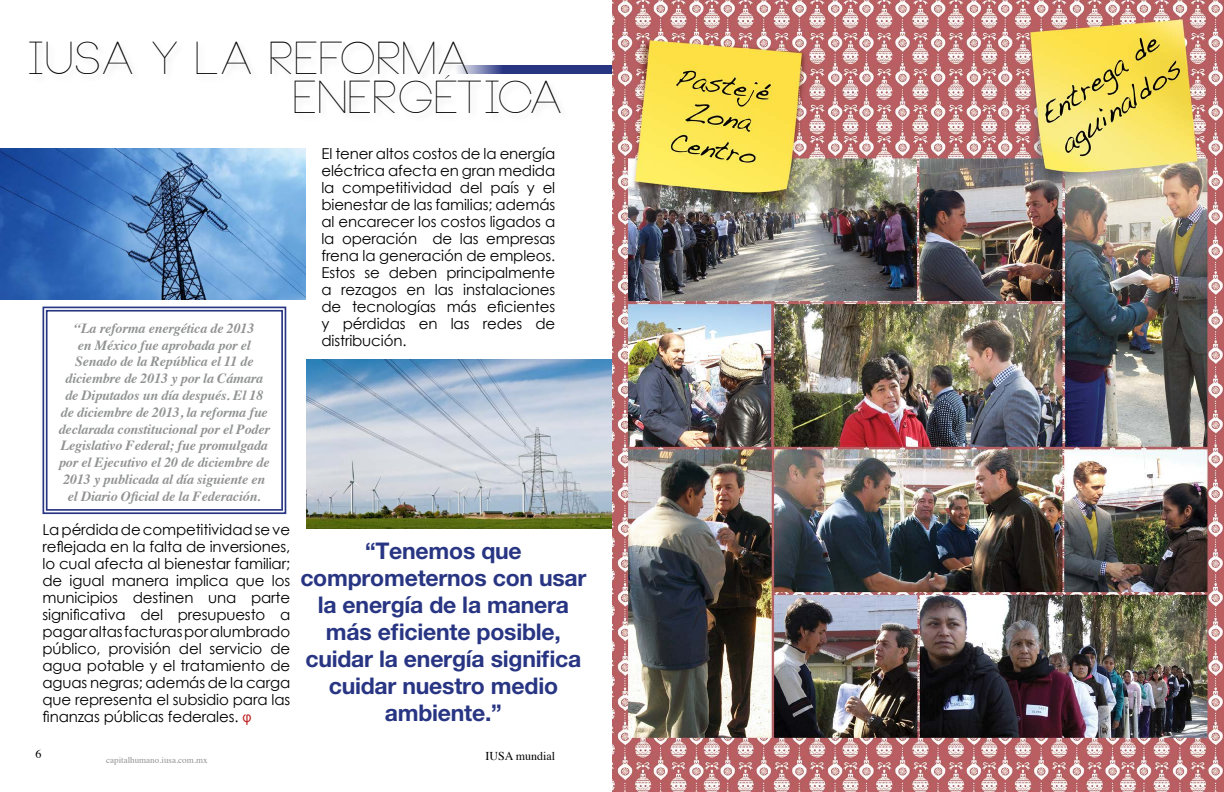
<style>
.page{position:relative;width:1224px;height:792px;background:#fff}
.page>*{position:absolute;margin:0;border:0;box-sizing:border-box;transform-origin:0 0}
.t1{font:100 45px/39.5px "Neou";color:#000}
.t2{font:700 23px/27px "Helvetica Neue LT Pro";letter-spacing:-.01em;color:#283583;text-align:center}
.t3{font:15px/17px "Century Gothic";letter-spacing:-.01em;color:#000;text-align:justify}
.t4{font:italic 700 14px/16.8px "Times";letter-spacing:-.01em;color:#919293;text-align:center}
.t5{font:12px "Times";color:#000}
.t6{font:9px "Times";color:#919293}
.s1{font-family:"Arial";font-size:14px;color:#bd2625}
</style>
<div class="page">
<svg style="left:42px;top:306px;width:245px;height:209px"></svg>
<div style="left:46px;top:310px;width:237px;height:201px;border:2px solid #283583"></div>
<img style="left:0;top:148px;width:306px;height:151px">
<img style="left:306px;top:359px;width:306px;height:169px">
<svg style="left:477px;top:65px;width:135px;height:9px"></svg>
<img style="left:612px;top:0;width:612px;height:792px">
<h1 class="t1" style="left:295px;top:41px;width:272px;text-indent:-265px">IUSA Y LA REFORMA<br>ENERGÉTICA</h1>
<p class="t4" style="left:59px;top:318px;width:213px">“La reforma energética de 2013<br>en México fue aprobada por el Senado de la República el 11 de diciembre de 2013 y por la Cámara de Diputados un día después. El 18 de diciembre de 2013, la reforma fue declarada constitucional por el Poder Legislativo Federal; fue promulgada por el Ejecutivo el 20 de diciembre de 2013 y publicada al día siguiente en el Diario Oficial de la Federación.</p>
<p class="t3" style="left:43px;top:521px;width:249px">La pérdida de competitividad se ve reflejada en la falta de inversiones, lo cual afecta al bienestar familiar; de igual manera implica que los municipios destinen una parte significativa del presupuesto a pagar altas facturas por alumbrado público, provisión del servicio de agua potable y el tratamiento de aguas negras; además de la carga que representa el subsidio para las finanzas públicas federales. <span class="s1">φ</span></p>
<p class="t5" style="left:35px;top:743px;width:7px">6</p>
<p class="t6" style="left:106px;top:752px;width:103px">capitalhumano.iusa.com.mx</p>
<p class="t3" style="left:321px;top:145px;width:235px">El tener altos costos de la energía eléctrica afecta en gran medida la competitividad del país y el bienestar de las familias; además al encarecer los costos ligados a la operación de las empresas frena la generación de empleos.<br>Estos se deben principalmente a rezagos en las instalaciones de tecnologías más eficientes y pérdidas en las redes de distribución.</p>
<h2 class="t2" style="left:300px;top:537px;width:288px">“Tenemos que comprometernos con usar la energía de la manera más eficiente posible, cuidar la energía significa cuidar nuestro medio ambiente.”</h2>
<p class="t5" style="left:486px;top:745px;width:71px">IUSA mundial</p>
</div>
